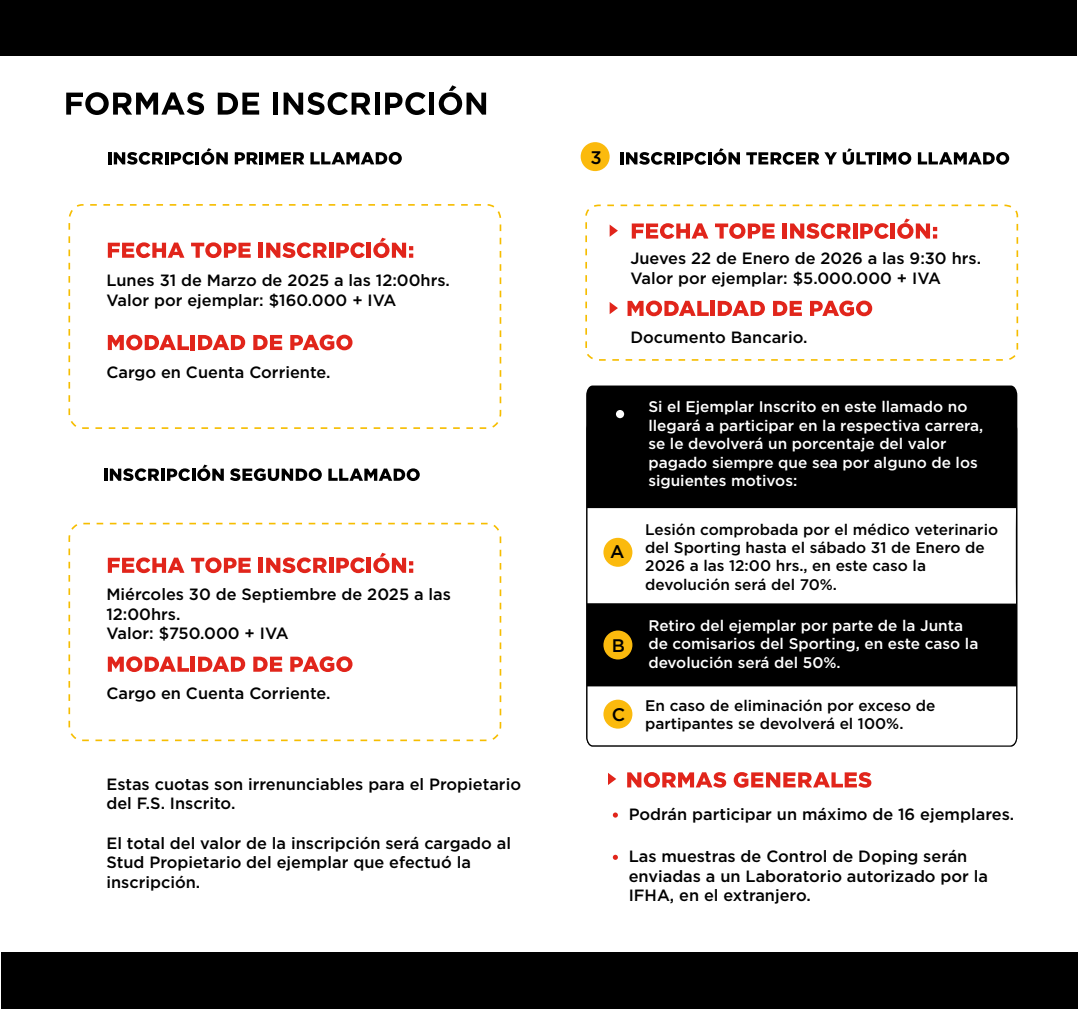
<style>
.page{position:relative;width:1078px;height:1017px;background:#fff}
.page>*{position:absolute;margin:0;border:0;box-sizing:border-box;transform-origin:0 0}
.t1{font:500 18.2px "Gotham";color:#000}
.t2{font:500 16.28px/19.6px "Gotham";color:#000}
.t3{font:500 15.4px/18.4px "Gotham";color:#fff}
.t4{font:500 15.4px/18.4px "Gotham";color:#000}
</style>
<div class="page">
<div style="left:586px;top:386px;width:431px;height:360px;background:#000"></div>
<svg style="left:587px;top:508px;width:428px;height:96px"></svg>
<svg style="left:587px;top:686px;width:429px;height:59px"></svg>
<svg style="left:68px;top:204px;width:433px;height:225px"></svg>
<svg style="left:68px;top:523px;width:433px;height:218px"></svg>
<svg style="left:585px;top:205px;width:433px;height:156px"></svg>
<svg style="left:609px;top:225px;width:9px;height:12px"></svg>
<svg style="left:609px;top:302px;width:9px;height:12px"></svg>
<svg style="left:608px;top:773px;width:8px;height:12px"></svg>
<div style="left:616px;top:410px;width:8px;height:8px;background:#fff;border-radius:50%"></div>
<div style="left:1px;top:0;width:1076px;height:56px;background:#000"></div>
<div style="left:1px;top:952px;width:1076px;height:57px;background:#000"></div>
<svg style="left:66px;top:92px;width:138px;height:23px"></svg>
<svg style="left:218px;top:93px;width:41px;height:22px"></svg>
<div style="left:273px;top:93px;width:5px;height:22px;background:#000"></div>
<svg style="left:283px;top:92px;width:87px;height:23px"></svg>
<div style="left:374px;top:93px;width:5px;height:22px;background:#000"></div>
<svg style="left:385px;top:92px;width:40px;height:23px"></svg>
<div style="left:429px;top:93px;width:5px;height:22px;background:#000"></div>
<svg style="left:439px;top:85px;width:47px;height:30px"></svg>
<svg style="left:108px;top:148px;width:120px;height:17px"></svg>
<svg style="left:235px;top:152px;width:23px;height:12px"></svg>
<hr style="left:259px;top:152px;width:4px;height:12px;background:#000">
<svg style="left:265px;top:152px;width:39px;height:12px"></svg>
<svg style="left:310px;top:152px;width:92px;height:13px"></svg>
<svg style="left:104px;top:465px;width:120px;height:16px"></svg>
<svg style="left:230px;top:468px;width:92px;height:13px"></svg>
<svg style="left:328px;top:468px;width:92px;height:13px"></svg>
<svg style="left:620px;top:148px;width:120px;height:17px"></svg>
<svg style="left:746px;top:148px;width:165px;height:17px"></svg>
<svg style="left:917px;top:152px;width:92px;height:13px"></svg>
<svg style="left:108px;top:335px;width:81px;height:15px"></svg>
<hr style="left:191px;top:335px;width:4px;height:15px;background:#e1251b">
<svg style="left:198px;top:335px;width:47px;height:15px"></svg>
<svg style="left:253px;top:335px;width:29px;height:15px"></svg>
<svg style="left:290px;top:335px;width:62px;height:15px"></svg>
<svg style="left:108px;top:242px;width:76px;height:16px"></svg>
<svg style="left:191px;top:242px;width:60px;height:16px"></svg>
<hr style="left:259px;top:243px;width:4px;height:15px;background:#e1251b">
<svg style="left:266px;top:242px;width:61px;height:16px"></svg>
<hr style="left:329px;top:243px;width:4px;height:15px;background:#e1251b">
<svg style="left:336px;top:242px;width:29px;height:16px"></svg>
<hr style="left:367px;top:243px;width:4px;height:15px;background:#e1251b">
<svg style="left:373px;top:238px;width:40px;height:20px"></svg>
<svg style="left:108px;top:656px;width:81px;height:16px"></svg>
<hr style="left:191px;top:657px;width:4px;height:15px;background:#e1251b">
<svg style="left:198px;top:657px;width:47px;height:15px"></svg>
<svg style="left:253px;top:657px;width:29px;height:15px"></svg>
<svg style="left:290px;top:656px;width:62px;height:16px"></svg>
<svg style="left:108px;top:557px;width:76px;height:16px"></svg>
<svg style="left:191px;top:557px;width:60px;height:16px"></svg>
<hr style="left:259px;top:558px;width:4px;height:15px;background:#e1251b">
<svg style="left:266px;top:557px;width:61px;height:16px"></svg>
<hr style="left:329px;top:558px;width:4px;height:15px;background:#e1251b">
<svg style="left:336px;top:557px;width:29px;height:16px"></svg>
<hr style="left:367px;top:558px;width:4px;height:15px;background:#e1251b">
<svg style="left:373px;top:553px;width:40px;height:20px"></svg>
<svg style="left:627px;top:772px;width:99px;height:16px"></svg>
<svg style="left:733px;top:772px;width:138px;height:16px"></svg>
<svg style="left:627px;top:301px;width:81px;height:15px"></svg>
<hr style="left:710px;top:301px;width:4px;height:15px;background:#e1251b">
<svg style="left:717px;top:301px;width:48px;height:15px"></svg>
<svg style="left:773px;top:301px;width:28px;height:15px"></svg>
<svg style="left:810px;top:301px;width:62px;height:15px"></svg>
<svg style="left:631px;top:223px;width:77px;height:16px"></svg>
<svg style="left:715px;top:223px;width:59px;height:16px"></svg>
<div style="left:782px;top:223px;width:5px;height:16px;background:#e1251b"></div>
<svg style="left:790px;top:223px;width:61px;height:16px"></svg>
<hr style="left:853px;top:223px;width:4px;height:16px;background:#e1251b">
<svg style="left:860px;top:223px;width:28px;height:16px"></svg>
<hr style="left:890px;top:223px;width:4px;height:16px;background:#e1251b">
<svg style="left:897px;top:218px;width:40px;height:21px"></svg>
<svg style="left:613px;top:812px;width:5px;height:6px"></svg>
<svg style="left:613px;top:855px;width:5px;height:5px"></svg>
<div style="left:580px;top:142px;width:29px;height:29px;background:#fbba0d;border-radius:50%"></div>
<div style="left:603px;top:538px;width:29px;height:29px;background:#fbba0d;border-radius:50%"></div>
<div style="left:603px;top:630px;width:29px;height:29px;background:#fbba0d;border-radius:50%"></div>
<div style="left:603px;top:700px;width:29px;height:29px;background:#fbba0d;border-radius:50%"></div>
<p class="t2" style="left:106px;top:270px;width:345px">Lunes 31 de Marzo de 2025 a las 12:00hrs.<br>Valor por ejemplar: $160.000 + IVA</p>
<p class="t2" style="left:106px;top:362px;width:226px">Cargo en Cuenta Corriente.</p>
<p class="t2" style="left:106px;top:584px;width:346px">Miércoles 30 de Septiembre de 2025 a las<br>12:00hrs.<br>Valor: $750.000 + IVA</p>
<p class="t2" style="left:106px;top:683px;width:226px">Cargo en Cuenta Corriente.</p>
<p class="t2" style="left:106px;top:774px;width:416px">Estas cuotas son irrenunciables para el Propietario del F.S. Inscrito.</p>
<p class="t2" style="left:106px;top:833px;width:406px">El total del valor de la inscripción será cargado al<br>Stud Propietario del ejemplar que efectuó la inscripción.</p>
<p class="t1" style="left:590px;top:145px;width:13px">3</p>
<p class="t2" style="left:630px;top:248px;width:352px">Jueves 22 de Enero de 2026 a las 9:30 hrs.<br>Valor por ejemplar: $5.000.000 + IVA</p>
<p class="t2" style="left:630px;top:327px;width:179px">Documento Bancario.</p>
<p class="t1" style="left:610px;top:539px;width:16px">A</p>
<p class="t1" style="left:611px;top:634px;width:15px">B</p>
<p class="t1" style="left:611px;top:703px;width:15px">C</p>
<p class="t3" style="left:648px;top:398px;width:336px">Si el Ejemplar Inscrito en este llamado no llegará a participar en la respectiva carrera, se le devolverá un porcentaje del valor pagado siempre que sea por alguno de los siguientes motivos:</p>
<p class="t4" style="left:645px;top:520px;width:354px">Lesión comprobada por el médico veterinario del Sporting hasta el sábado 31 de Enero de 2026 a las 12:00 hrs., en este caso la devolución será del 70%.</p>
<p class="t3" style="left:648px;top:616px;width:331px">Retiro del ejemplar por parte de la Junta de comisarios del Sporting, en este caso la devolución será del 50%.</p>
<p class="t4" style="left:645px;top:696px;width:292px">En caso de eliminación por exceso de partipantes se devolverá el 100%.</p>
<p class="t2" style="left:628px;top:804px;width:387px">Podrán participar un máximo de 16 ejemplares.</p>
<p class="t2" style="left:628px;top:846px;width:361px">Las muestras de Control de Doping serán enviadas a un Laboratorio autorizado por la<br>IFHA, en el extranjero.</p>
</div>
